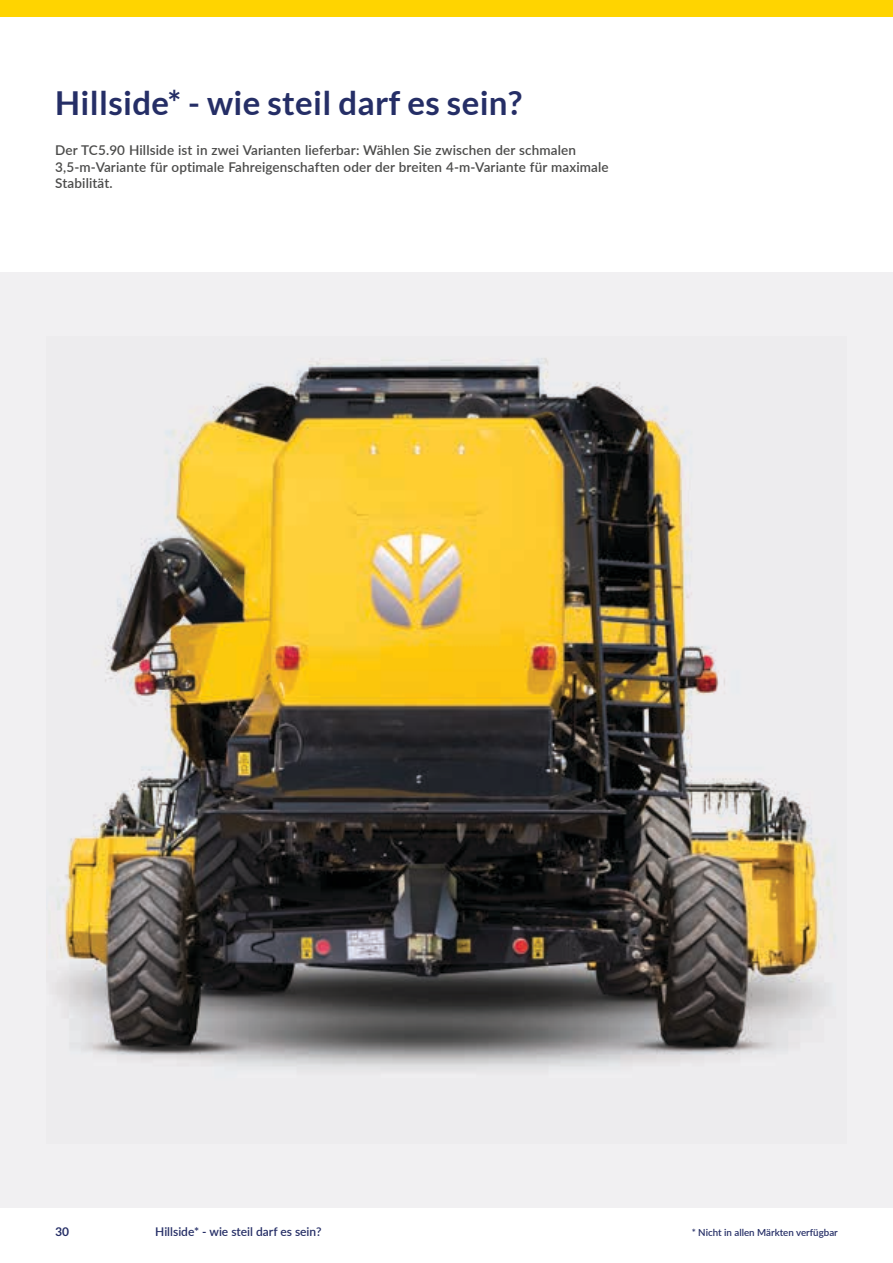
<style>
.page{position:relative;width:893px;height:1263px;background:#fff}
.page>*{position:absolute;margin:0;border:0;box-sizing:border-box;transform-origin:0 0}
.t1{font:700 33px "Lato";letter-spacing:.01em;color:#252e66}
.t2{font:600 13.5px/16.5px "Lato";letter-spacing:.01em;color:#4b4b4a}
.t3{font:600 12px "Lato";color:#252e66}
.t4{font:700 12px "Lato";color:#252e66}
.t5{font:600 9.75px "Lato";color:#252e66}
</style>
<div class="page">
<div style="left:0;top:272px;width:893px;height:936px;background:#f1f0f2"></div>
<img style="left:49px;top:358px;width:787px;height:713px">
<img style="left:66px;top:366px;width:472px;height:593px">
<div style="left:0;top:0;width:893px;height:17px;background:#ffd400"></div>
<h1 class="t1" style="left:55px;top:84px;width:468px">Hillside* - wie steil darf es sein?</h1>
<p class="t2" style="left:55px;top:142px;width:555px">Der TC5.90 Hillside ist in zwei Varianten lieferbar: Wählen Sie zwischen der schmalen<br>3,5-m-Variante für optimale Fahreigenschaften oder der breiten 4-m-Variante für maximale<br>Stabilität.</p>
<p class="t4" style="left:55px;top:1224px;width:15px">30</p>
<p class="t3" style="left:155px;top:1223px;width:168px">Hillside* - wie steil darf es sein?</p>
<p class="t5" style="left:692px;top:1225px;width:148px">* Nicht in allen Märkten verfügbar</p>
</div>
